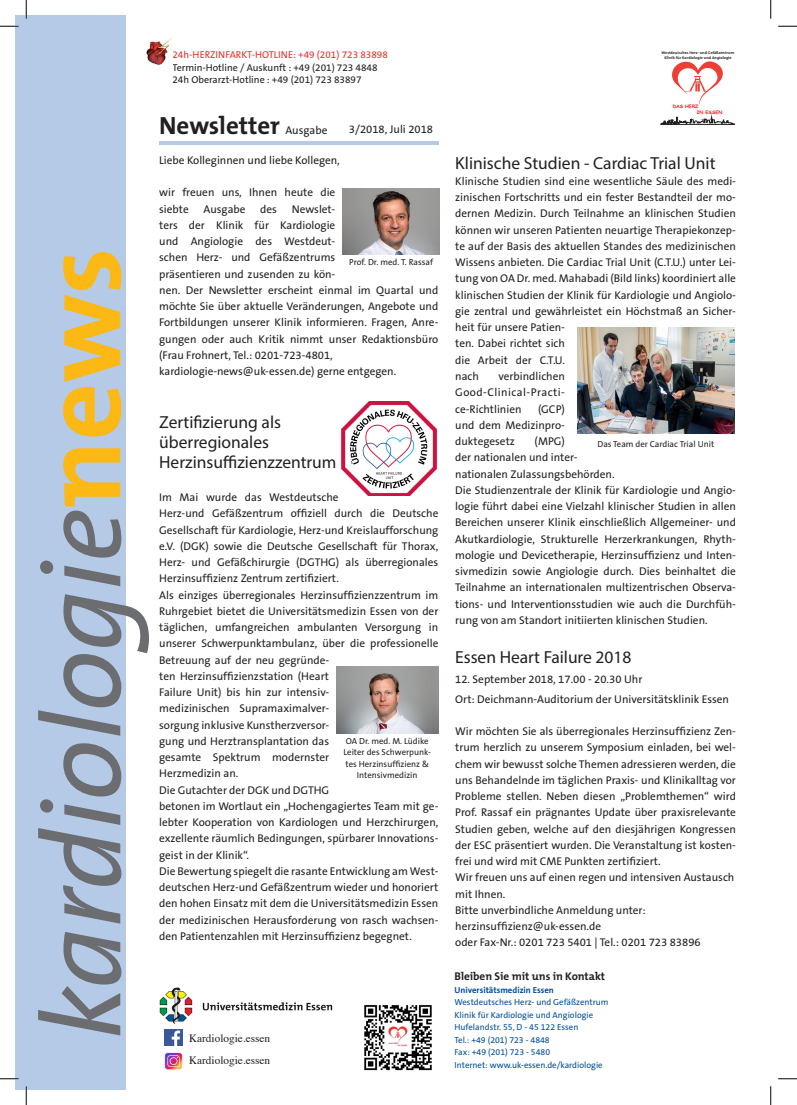
<style>
.page{position:relative;width:797px;height:1105px;background:#fff}
.page>*{position:absolute;margin:0;border:0;box-sizing:border-box;transform-origin:0 0}
.t1{font:italic 112.5px "The Sans B5 Plain";letter-spacing:-.005em;color:#6c6d70}
.t2{font:700 25px "The Mix B7";color:#231f20}
.t3{font:17.5px "Myriad Pro";color:#231f20}
.t4{font:11.25px/16.2px "The Sans B5 Plain";color:#231f20}
.t5{font:11.25px/22.1px "Times";color:#231f20}
.t6{font:700 11.25px "The Mix B7";color:#231f20}
.t7{font:10px/12.5px "The Sans B5 Plain";color:#231f20}
.t8{font:10px "The Sans B5 Plain";color:#e5322d}
.t9{font:8.75px/12.5px "The Sans B5 Plain";color:#014d95}
.t10{font:8.75px/11.2px "The Sans B5 Plain";color:#231f20;text-align:center}
.t11{font:700 8.75px "The Sans B7";color:#014d95}
.t12{font:700 4.62px/5.6px "Comic Sans MS";color:#ee1d23;scale:1.04 1}
.t13{font:700 3.88px/4.6px "The Mix B7";color:#231f20;text-align:center;scale:1.04 1}
.s1{font-family:"The Mix B7";font-weight:700;font-style:normal;color:#fcb814}
</style>
<div class="page">
<img style="left:159px;top:987px;width:174px;height:37px">
<div style="left:16px;top:16px;width:109px;height:1073px;background:#b5cae7"></div>
<img style="left:147px;top:38px;width:25px;height:26px">
<svg style="left:660px;top:61px;width:74px;height:64px"></svg>
<hr style="left:159px;top:142px;width:279px;height:3px;background:#b5cae7">
<img style="left:164px;top:1030px;width:19px;height:15px">
<img style="left:164px;top:1052px;width:19px;height:18px">
<img style="left:364px;top:1005px;width:68px;height:66px">
<img style="left:577px;top:328px;width:157px;height:106px">
<img style="left:342px;top:189px;width:97px;height:66px">
<img style="left:336px;top:667px;width:102px;height:66px">
<img style="left:341px;top:401px;width:96px;height:95px">
<svg style="left:0;top:25px;width:19px;height:2px"></svg>
<svg style="left:778px;top:25px;width:19px;height:2px"></svg>
<svg style="left:0;top:1078px;width:19px;height:1px"></svg>
<svg style="left:778px;top:1078px;width:19px;height:1px"></svg>
<svg style="left:25px;top:0;width:2px;height:19px"></svg>
<svg style="left:25px;top:1086px;width:2px;height:19px"></svg>
<svg style="left:770px;top:0;width:1px;height:19px"></svg>
<svg style="left:770px;top:1086px;width:1px;height:19px"></svg>
<p class="t8" style="left:172px;top:50px;width:217px">24h-HERZINFARKT-HOTLINE: +49 (201) 723 83898</p>
<p class="t7" style="left:172px;top:62px;width:207px">Termin-Hotline / Auskunft : +49 (201) 723 4848<br>24h Oberarzt-Hotline : +49 (201) 723 83897</p>
<h1 class="t1" style="left:24px;top:1040px;width:793px;rotate:-90deg">kardiologie<span class="s1">news</span></h1>
<h2 class="t2" style="left:159px;top:112px;width:122px">Newsletter</h2>
<p class="t4" style="left:285px;top:122px;width:43px">Ausgabe</p>
<p class="t4" style="left:349px;top:122px;width:86px">3/2018, Juli 2018</p>
<p class="t4" style="left:159px;top:152px;width:182px">Liebe Kolleginnen und liebe Kollegen,</p>
<p class="t4" style="left:159px;top:185px;width:178px">wir freuen uns, Ihnen heute die siebte</p>
<p class="t4" style="left:159px;top:201px;width:281px;text-indent:133px">Newslet-<br>ters der Klinik für Kardiologie<br>und Angiologie des Westdeut-<br>schen Herz- und Gefäßzentrums<br>präsentieren und zusenden zu kön-<br>nen. Der Newsletter erscheint einmal im Quartal und möchte Sie über aktuelle Veränderungen, Angebote und Fortbildungen unserer Klinik informieren. Fragen, Anre&shy;gungen oder auch Kritik nimmt unser Redaktionsbüro (Frau Frohnert, Tel.: 0201-723-4801,</p>
<p class="t4" style="left:159px;top:364px;width:238px">kardiologie-news@uk-essen.de) gerne entgegen.</p>
<p class="t4" style="left:203px;top:201px;width:43px">Ausgabe</p>
<p class="t4" style="left:260px;top:201px;width:18px">des</p>
<p class="t10" style="left:349px;top:257px;width:86px">Prof. Dr. med. T. Rassaf</p>
<p class="t3" style="left:159px;top:412px;width:123px">Zertifizierung als</p>
<p class="t3" style="left:159px;top:432px;width:111px">überregionales</p>
<p class="t3" style="left:159px;top:452px;width:179px">Herzinsuffizienzzentrum</p>
<p class="t4" style="left:159px;top:489px;width:281px">Im Mai wurde das Westdeutsche<br>Herz-und Gefäßzentrum offiziell durch die Deutsche Gesellschaft für Kardiologie, Herz-und Kreislaufforschung e.V. (DGK) sowie die Deutsche Gesellschaft für Thorax, Herz- und Gefäßchirurgie (DGTHG) als überregionales Herzinsuffizienz Zentrum zertifiziert.</p>
<p class="t4" style="left:159px;top:587px;width:281px">Als einziges überregionales Herzinsuffizienzzentrum im Ruhrgebiet bietet die Universitätsmedizin Essen von der täglichen, umfangreichen ambulanten Versorgung in unserer Schwerpunktambulanz, über die professionelle Betreuung auf der neu gegründe-<br>ten Herzinsuffizienzstation (Heart<br>Failure Unit) bis hin zur intensiv-<br>medizinischen Supramaximalver-<br>sorgung inklusive Kunstherzversor-<br>gung und Herztransplantation das<br>gesamte Spektrum modernster<br>Herzmedizin an.</p>
<p class="t4" style="left:159px;top:782px;width:281px">Die Gutachter der DGK und DGTHG<br>betonen im Wortlaut ein „Hochengagiertes Team mit ge&shy;lebter Kooperation von Kardiologen und Herzchirurgen, exzellente räumlich Bedingungen, spürbarer Innovations&shy;geist in der Klinik“.</p>
<p class="t4" style="left:159px;top:863px;width:281px;text-align:justify">Die Bewertung spiegelt die rasante Entwicklung am West&shy;deutschen Herz-und Gefäßzentrum wieder und honoriert den hohen Einsatz mit dem die Universitätsmedizin Essen der medizinischen Herausforderung von rasch wachsen&shy;den Patientenzahlen mit Herzinsuffizienz begegnet.</p>
<p class="t10" style="left:346px;top:736px;width:84px">OA Dr. med. M. Lüdike</p>
<p class="t10" style="left:343px;top:747px;width:89px">Leiter des Schwerpunk&shy;tes Herzinsuffizienz &amp;<br>Intensivmedizin</p>
<p class="t5" style="left:189px;top:1026px;width:82px">Kardiologie.essen<br>Kardiologie.essen</p>
<p class="t13" style="left:661px;top:51px;width:71px">Westdeutsches Herz- und Gefäßzentrum<br>Klinik für Kardiologie und Angiologie</p>
<p class="t12" style="left:697px;top:103px;width:26px;text-indent:-24px">DAS HERZ<br>IN ESSEN</p>
<p class="t3" style="left:455px;top:152px;width:262px">Klinische Studien - Cardiac Trial Unit</p>
<p class="t4" style="left:455px;top:173px;width:282px">Klinische Studien sind eine wesentliche Säule des medi&shy;zinischen Fortschritts und ein fester Bestandteil der mo&shy;dernen Medizin. Durch Teilnahme an klinischen Studien können wir unseren Patienten neuartige Therapiekonzep&shy;te auf der Basis des aktuellen Standes des medizinischen Wissens anbieten. Die Cardiac Trial Unit (C.T.U.) unter Lei&shy;tung von OA Dr. med. Mahabadi (Bild links) koordiniert alle klinischen Studien der Klinik für Kardiologie und Angiolo&shy;gie zentral und gewährleistet ein Höchstmaß an Sicher&shy;heit für unsere Patien-<br>ten. Dabei richtet sich<br>die Arbeit der C.T.U.<br>nach</p>
<p class="t4" style="left:455px;top:368px;width:111px;text-align:justify;text-indent:43px">verbindlichen Good-Clinical-Practi&shy;ce-Richtlinien</p>
<p class="t4" style="left:455px;top:401px;width:111px;text-align:justify;text-indent:83px">(GCP) und dem Medizinpro&shy;duktegesetz</p>
<p class="t4" style="left:455px;top:433px;width:161px;text-indent:79px">(MPG)<br>der nationalen und inter&shy;nationalen Zulassungsbehörden.</p>
<p class="t4" style="left:455px;top:482px;width:282px;text-align:justify">Die Studienzentrale der Klinik für Kardiologie und Angio&shy;logie führt dabei eine Vielzahl klinischer Studien in allen Bereichen unserer Klinik einschließlich Allgemeiner- und Akutkardiologie, Strukturelle Herzerkrankungen, Rhyth&shy;mologie und Devicetherapie, Herzinsuffizienz und Inten&shy;sivmedizin sowie Angiologie durch. Dies beinhaltet die Teilnahme an internationalen multizentrischen Observa&shy;tions- und Interventionsstudien wie auch die Durchfüh&shy;rung von am Standort initiierten klinischen Studien.</p>
<p class="t3" style="left:455px;top:646px;width:178px">Essen Heart Failure 2018</p>
<p class="t4" style="left:455px;top:671px;width:189px">12. September 2018, 17.00 - 20.30 Uhr</p>
<p class="t4" style="left:455px;top:691px;width:275px">Ort: Deichmann-Auditorium der Universitätsklinik Essen</p>
<p class="t4" style="left:455px;top:723px;width:282px;text-align:justify">Wir möchten Sie als überregionales Herzinsuffizienz Zen&shy;trum herzlich zu unserem Symposium einladen, bei wel&shy;chem wir bewusst solche Themen adressieren werden, die uns Behandelnde im täglichen Praxis- und Klinikalltag vor Probleme stellen. Neben diesen „Problemthemen“ wird Prof. Rassaf ein prägnantes Update über praxisrelevante Studien geben, welche auf den diesjährigen Kongressen der ESC präsentiert wurden. Die Veranstaltung ist kosten&shy;frei und wird mit CME Punkten zertifiziert.</p>
<p class="t4" style="left:455px;top:870px;width:281px">Wir freuen uns auf einen regen und intensiven Austausch</p>
<p class="t4" style="left:455px;top:886px;width:52px">mit Ihnen.</p>
<p class="t4" style="left:455px;top:902px;width:192px">Bitte unverbindliche Anmeldung unter:</p>
<p class="t4" style="left:455px;top:918px;width:147px">herzinsuffizienz@uk-essen.de</p>
<p class="t4" style="left:455px;top:935px;width:247px">oder Fax-Nr.: 0201 723 5401 | Tel.: 0201 723 83896</p>
<p class="t10" style="left:597px;top:439px;width:118px">Das Team der Cardiac Trial Unit</p>
<p class="t6" style="left:454px;top:970px;width:152px">Bleiben Sie mit uns in Kontakt</p>
<p class="t11" style="left:454px;top:985px;width:101px">Universitätsmedizin Essen</p>
<p class="t9" style="left:454px;top:996px;width:156px">Westdeutsches Herz- und Gefäßzentrum Klinik für Kardiologie und Angiologie Hufelandstr. 55, D - 45 122 Essen<br>Tel.: +49 (201) 723 - 4848<br>Fax: +49 (201) 723 - 5480<br>Internet: www.uk-essen.de/kardiologie</p>
</div>
